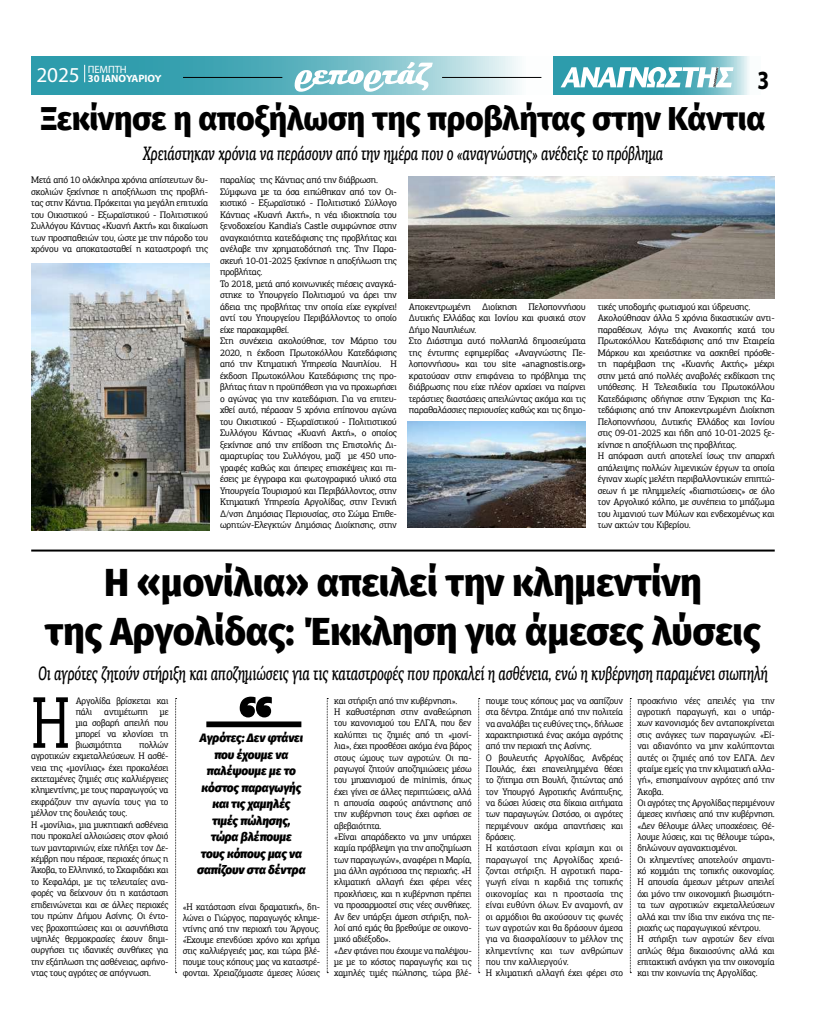
<style>
.page{position:relative;width:823px;height:1035px;background:#fff}
.page>*{position:absolute;margin:0;border:0;box-sizing:border-box;transform-origin:0 0}
.t1{font:73.7px "PF Agora Slab Pro";color:#000;scale:.75 1}
.t2{font:800 39px/48.5px "Fira Sans";letter-spacing:-.01em;color:#000;text-align:center}
.t3{font:800 33px "Fira Sans";letter-spacing:-.01em;color:#000}
.t4{font:700 26.3px "Myriad Pro";color:#000;scale:.81 1}
.t5{font:italic 500 19.4px "PF Agora Slab Pro";letter-spacing:-.01em;color:#000;scale:.67 1}
.t6{font:italic 800 12.1px/16.4px "Fira Sans";letter-spacing:-.01em;color:#000;text-align:center}
.t7{font:700 10.6px/9.4px "Myriad Pro";letter-spacing:-.01em;color:#fff}
.t8{font:9.5px/11.4px "PF Agora Slab Pro";letter-spacing:-.02em;color:#000;scale:.95 1}
.t9{font:9.5px/11.5px "PF Agora Slab Pro";letter-spacing:-.02em;color:#000}
.s1{font-weight:400}
.s2{font-weight:400;font-size:21.3px}
</style>
<div class="page">
<svg style="left:553px;top:57px;width:196px;height:38px;background:#56afbc"></svg>
<svg style="left:31px;top:56px;width:511px;height:39px;background:#67b7c2"></svg>
<hr style="left:442px;top:77px;width:99px;height:1px;background:#000">
<hr style="left:183px;top:77px;width:99px;height:1px;background:#000">
<svg style="left:84px;top:65px;width:1px;height:17px"></svg>
<svg style="left:560px;top:67px;width:173px;height:20px"></svg>
<svg style="left:175px;top:698px;width:1px;height:275px"></svg>
<svg style="left:326px;top:698px;width:2px;height:275px"></svg>
<svg style="left:478px;top:698px;width:1px;height:275px"></svg>
<svg style="left:629px;top:698px;width:2px;height:275px"></svg>
<svg style="left:294px;top:62px;width:138px;height:30px"></svg>
<div style="left:206px;top:721px;width:95px;height:6px;background:#000"></div>
<svg style="left:239px;top:696px;width:33px;height:21px"></svg>
<img style="left:409px;top:176px;width:365px;height:122px">
<img style="left:407px;top:422px;width:178px;height:105px">
<img style="left:31px;top:264px;width:178px;height:266px">
<hr style="left:31px;top:549px;width:743px;height:2px;background:#000">
<p class="t7" style="left:37px;top:64px;width:126px;text-indent:51px"><span class="s1">ΠΕΜΠΤΗ<br></span><span class="s2">2025</span> 30 ΙΑΝΟΥΑΡΙΟΥ</p>
<h3 class="t4" style="left:757px;top:63px;width:16px">3</h3>
<h3 class="t3" style="left:40px;top:90px;width:726px">Ξεκίνησε η αποξήλωση της προβλήτας στην Κάντια</h3>
<h3 class="t5" style="left:143px;top:142px;width:778px">Χρειάστηκαν χρόνια να περάσουν από την ημέρα που ο «αναγνώστης» ανέδειξε το πρόβλημα</h3>
<p class="t9" style="left:31px;top:174px;width:178px;text-align:justify">Μετά από 10 ολόκληρα χρόνια απίστευτων δυ&shy;σκολιών ξεκίνησε η αποξήλωση της προβλή&shy;τας στην Κάντια. Πρόκειται για μεγάλη επιτυχία του Οικιστικού - Εξωραϊστικού - Πολιτιστικού Συλλόγου Κάντιας «Κυανή Ακτή» και δικαίωση των προσπαθειών του, ώστε με την πάροδο του χρόνου να αποκατασταθεί η καταστροφή της</p>
<p class="t9" style="left:220px;top:174px;width:178px">παραλίας της Κάντιας από την διάβρωση.<br>Σύμφωνα με τα όσα ειπώθηκαν από τον Οι&shy;κιστικό - Εξωραϊστικό - Πολιτιστικό Σύλλογο Κάντιας «Κυανή Ακτή», η νέα ιδιοκτησία του ξενοδοχείου Kandia’s Castle συμφώνησε στην αναγκαιότητα κατεδάφισης της προβλήτας και ανέλαβε την χρηματοδότησή της. Την Παρα&shy;σκευή 10-01-2025 ξεκίνησε η αποξήλωση της προβλήτας.<br>Το 2018, μετά από κοινωνικές πιέσεις αναγκά&shy;στηκε το Υπουργείο Πολιτισμού να άρει την άδεια της προβλήτας την οποία είχε εγκρίνει! αντί του Υπουργείου Περιβάλλοντος το οποίο είχε παρακαμφθεί.<br>Στη συνέχεια ακολούθησε, τον Μάρτιο του 2020, η έκδοση Πρωτοκόλλου Κατεδάφισης από την Κτηματική Υπηρεσία Ναυπλίου. Η έκδοση Πρωτοκόλλου Κατεδάφισης της προ&shy;βλήτας ήταν η προϋπόθεση για να προχωρήσει ο αγώνας για την κατεδάφιση. Για να επιτευ&shy;χθεί αυτό, πέρασαν 5 χρόνια επίπονου αγώνα του Οικιστικού - Εξωραϊστικού - Πολιτιστικού Συλλόγου Κάντιας «Κυανή Ακτή», ο οποίος ξεκίνησε από την επίδοση της Επιστολής Δι&shy;αμαρτυρίας του Συλλόγου, μαζί με 450 υπο&shy;γραφές καθώς και άπειρες επισκέψεις και πι&shy;έσεις με έγγραφα και φωτογραφικό υλικό στα Υπουργεία Τουρισμού και Περιβάλλοντος, στην Κτηματική Υπηρεσία Αργολίδας, στην Γενική Δ/νση Δημόσιας Περιουσίας, στο Σώμα Επιθε&shy;ωρητών-Ελεγκτών Δημόσιας Διοίκησης, στην</p>
<p class="t9" style="left:409px;top:301px;width:178px">Αποκεντρωμένη Διοίκηση Πελοποννήσου Δυτικής Ελλάδας και Ιονίου και φυσικά στον Δήμο Ναυπλιέων.<br>Στο Διάστημα αυτό πολλαπλά δημοσιεύματα της έντυπης εφημερίδας «Αναγνώστης Πε&shy;λοποννήσου» και του site «anagnostis.org» κρατούσαν στην επιφάνεια το πρόβλημα της διάβρωσης που είχε πλέον αρχίσει να παίρνει τεράστιες διαστάσεις απειλώντας ακόμα και τις παραθαλάσσιες περιουσίες καθώς και τις δημο-</p>
<p class="t9" style="left:597px;top:301px;width:178px">τικές υποδομής φωτισμού και ύδρευσης.<br>Ακολούθησαν άλλα 5 χρόνια δικαστικών αντι&shy;παραθέσων, λόγω της Ανακοπής κατά του Πρωτοκόλλου Κατεδάφισης από την Εταιρεία Μάρκου και χρειάστηκε να ασκηθεί πρόσθε&shy;τη παρέμβαση της «Κυανής Ακτής» μέχρι στην μετά από πολλές αναβολές εκδίκαση της υπόθεσης. Η Τελεσιδικία του Πρωτοκόλλου Κατεδάφισης οδήγησε στην Έγκριση της Κα&shy;τεδάφισης από την Αποκεντρωμένη Διοίκηση Πελοποννήσου, Δυτικής Ελλάδος και Ιονίου στις 09-01-2025 και ήδη από 10-01-2025 ξε&shy;κίνησε η αποξήλωση της προβλήτας.<br>Η απόφαση αυτή αποτελεί ίσως την απαρχή απάλειψης πολλών λιμενικών έργων τα οποία έγιναν χωρίς μελέτη περιβαλλοντικών επιπτώ&shy;σεων ή με πλημμελείς «διαπιστώσεις» σε όλο τον Αργολικό κόλπο, με συνέπεια το μπάζωμα του λιμανιού των Μύλων και ενδεχομένως και των ακτών του Κιβερίου.</p>
<h2 class="t2" style="left:45px;top:555px;width:717px">Η «μονίλια» απειλεί την κλημεντίνη<br>της Αργολίδας: Έκκληση για άμεσες λύσεις</h2>
<h3 class="t5" style="left:38px;top:661px;width:1089px">Οι αγρότες ζητούν στήριξη και αποζημιώσεις για τις καταστροφές που προκαλεί η ασθένεια, ενώ η κυβέρνηση παραμένει σιωπηλή</h3>
<h1 class="t1" style="left:31px;top:677px;width:53px">Η</h1>
<p class="t8" style="left:76px;top:695px;width:99px;line-height:11px;text-align:justify">Αργολίδα βρίσκεται και πάλι αντιμέτωπη με μια σοβαρή απειλή που μπορεί να κλονίσει τη βιωσιμότητα</p>
<p class="t8" style="left:31px;top:739px;width:146px;text-indent:108px">πολλών αγροτικών εκμεταλλεύσεων. Η ασθέ&shy;νεια της «μονίλιας» έχει προκαλέσει εκτεταμένες ζημιές στις καλλιέργειες κλημεντίνης, με τους παραγωγούς να εκφράζουν την αγωνία τους για το μέλλον της δουλειάς τους.<br>Η «μονίλια», μια μυκητιακή ασθένεια που προκαλεί αλλοιώσεις στον φλοιό των μανταρινιών, είχε πλήξει τον Δε&shy;κέμβρη που πέρασε, περιοχές όπως η Άκοβα, το Ελληνικό, το Σκαφιδάκι και το Κεφαλάρι, με τις τελευταίες ανα&shy;φορές να δείχνουν ότι η κατάσταση επιδεινώνεται και σε άλλες περιοχές του πρώην Δήμου Ασίνης. Οι έντο&shy;νες βροχοπτώσεις και οι ασυνήθιστα υψηλές θερμοκρασίες έχουν δημι&shy;ουργήσει τις ιδανικές συνθήκες για την εξάπλωση της ασθένειας, αφήνο&shy;ντας τους αγρότες σε απόγνωση.</p>
<p class="t6" style="left:197px;top:728px;width:110px">Αγρότες: Δεν φτάνει που έχουμε να παλέψουμε με το κόστος παραγωγής και τις χαμηλές<br>τιμές πώλησης, τώρα βλέπουμε<br>τους κόπους μας να σαπίζουν στα δέντρα</p>
<p class="t8" style="left:183px;top:901px;width:146px;line-height:11px;text-align:justify">«Η κατάσταση είναι δραματική», δη&shy;λώνει ο Γιώργος, παραγωγός κλημε&shy;ντίνης από την περιοχή του Άργους. «Έχουμε επενδύσει χρόνο και χρήμα στις καλλιέργειές μας, και τώρα βλέ&shy;πουμε τους κόπους μας να καταστρέ&shy;φονται. Χρειαζόμαστε άμεσες λύσεις</p>
<p class="t8" style="left:334px;top:695px;width:146px">και στήριξη από την κυβέρνηση».<br>Η καθυστέρηση στην αναθεώρηση του κανονισμού του ΕΛΓΑ, που δεν καλύπτει τις ζημιές από τη «μονί&shy;λια», έχει προσθέσει ακόμα ένα βάρος στους ώμους των αγροτών. Οι πα&shy;ραγωγοί ζητούν αποζημιώσεις μέσω του μηχανισμού de minimis, όπως έχει γίνει σε άλλες περιπτώσεις, αλλά η απουσία σαφούς απάντησης από την κυβέρνηση τους έχει αφήσει σε αβεβαιότητα.<br>«Είναι απαράδεκτο να μην υπάρχει καμία πρόβλεψη για την αποζημίωση των παραγωγών», αναφέρει η Μαρία, μια άλλη αγρότισσα της περιοχής. «Η κλιματική αλλαγή έχει φέρει νέες προκλήσεις, και η κυβέρνηση πρέπει να προσαρμοστεί στις νέες συνθήκες.<br>Αν δεν υπάρξει άμεση στήριξη, πολ&shy;λοί από εμάς θα βρεθούμε σε οικονο&shy;μικό αδιέξοδο».<br>«Δεν φτάνει που έχουμε να παλέψου&shy;με με το κόστος παραγωγής και τις χαμηλές τιμές πώλησης, τώρα βλέ-</p>
<p class="t8" style="left:485px;top:695px;width:146px">πουμε τους κόπους μας να σαπίζουν στα δέντρα. Ζητάμε από την πολιτεία να αναλάβει τις ευθύνες της», δήλωσε χαρακτηριστικά ένας ακόμα αγρότης από την περιοχή της Ασίνης.<br>Ο βουλευτής Αργολίδας, Ανδρέας<br>Πουλάς, έχει επανειλημμένα θέσει το ζήτημα στη Βουλή, ζητώντας από τον Υπουργό Αγροτικής Ανάπτυξης, να δώσει λύσεις στα δίκαια αιτήματα των παραγωγών. Ωστόσο, οι αγρότες περιμένουν ακόμα απαντήσεις και δράσεις.<br>Η κατάσταση είναι κρίσιμη και οι παραγωγοί της Αργολίδας χρειά&shy;ζονται στήριξη. Η αγροτική παρα&shy;γωγή είναι η καρδιά της τοπικής οικονομίας και η προστασία της είναι ευθύνη όλων. Εν αναμονή, αν οι αρμόδιοι θα ακούσουν τις φωνές των αγροτών και θα δράσουν άμεσα για να διασφαλίσουν το μέλλον της κλημεντίνης και των ανθρώπων που την καλλιεργούν.<br>Η κλιματική αλλαγή έχει φέρει στο</p>
<p class="t8" style="left:637px;top:695px;width:146px">προσκήνιο νέες απειλές για την αγροτική παραγωγή, και ο υπάρ&shy;χων κανονισμός δεν ανταποκρίνεται στις ανάγκες των παραγωγών. «Εί&shy;ναι αδιανόητο να μην καλύπτονται αυτές οι ζημιές από τον ΕΛΓΑ. Δεν φταίμε εμείς για την κλιματική αλλα&shy;γή», επισημαίνουν αγρότες από την<br>Άκοβα.<br>Οι αγρότες της Αργολίδας περιμένουν άμεσες κινήσεις από την κυβέρνηση. «Δεν θέλουμε άλλες υποσχέσεις. Θέ&shy;λουμε λύσεις, και τις θέλουμε τώρα», δηλώνουν αγανακτισμένοι.<br>Οι κλημεντίνες αποτελούν σημαντι&shy;κό κομμάτι της τοπικής οικονομίας.<br>Η απουσία άμεσων μέτρων απειλεί όχι μόνο την οικονομική βιωσιμότη&shy;τα των αγροτικών εκμεταλλεύσεων αλλά και την ίδια την εικόνα της πε&shy;ριοχής ως παραγωγικού κέντρου.<br>Η στήριξη των αγροτών δεν είναι απλώς θέμα δικαιοσύνης αλλά και επιτακτική ανάγκη για την οικονομία και την κοινωνία της Αργολίδας.</p>
</div>
